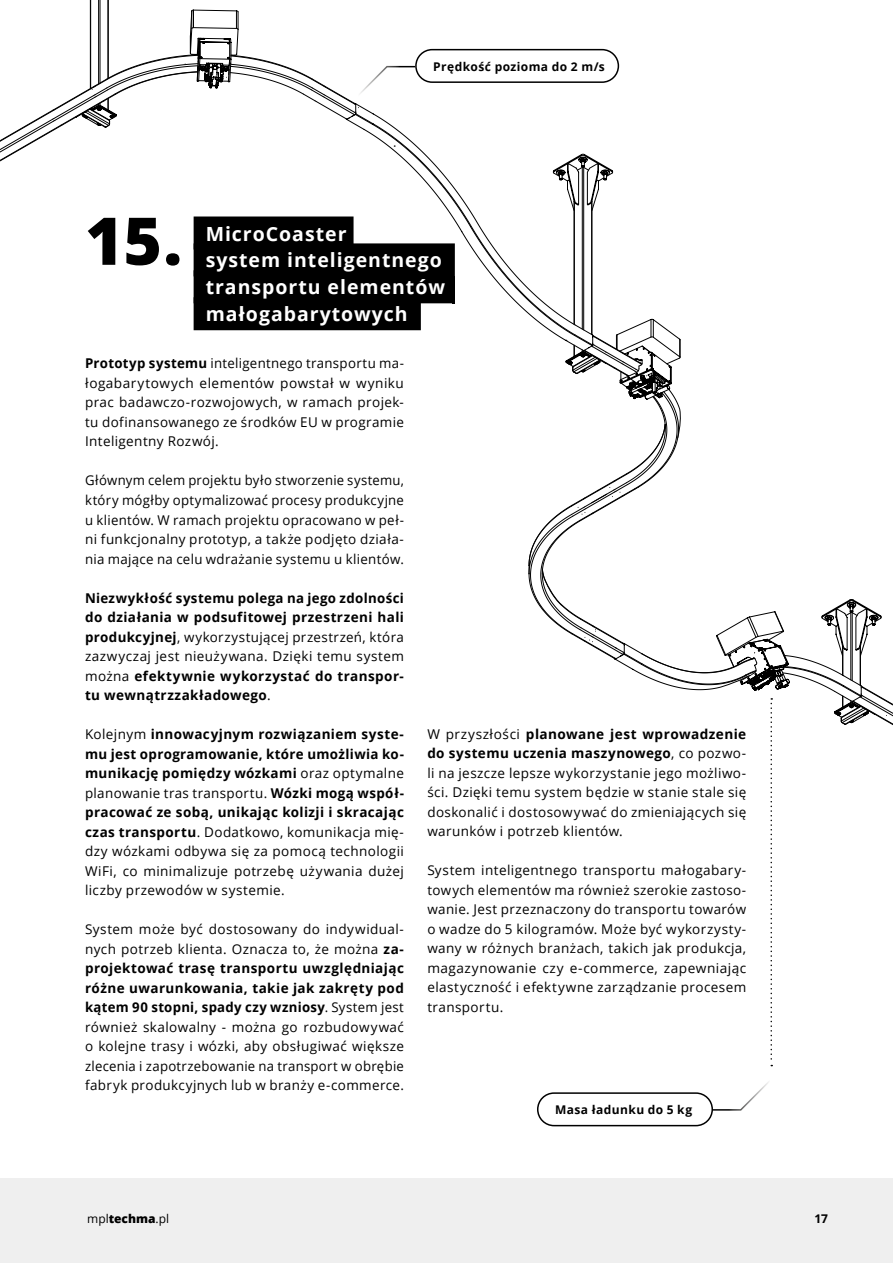
<style>
.page{position:relative;width:893px;height:1263px;background:#fff}
.page>*{position:absolute;margin:0;border:0;box-sizing:border-box;transform-origin:0 0}
.TEKST_ciągły{font:800 65.85px "Open Sans";color:#000}
.nazwa_urzadzenia{font:700 19.5px "Open Sans";letter-spacing:.05em;color:#fff}
.TEKST_ciągły-2{font:13.5px/19.5px "Open Sans";letter-spacing:.03em;color:#000;text-align:justify}
.TEKST_ciągły-3{font:700 13.5px/19.5px "Open Sans";letter-spacing:.035em;color:#000;text-align:justify}
.w_ramkach{font:700 12px "Open Sans";letter-spacing:.035em;color:#000}
.t1{font:12px "Open Sans";color:#000}
.s1{font-weight:700}
.s2{font-weight:400}
.s3{font-weight:800}
</style>
<div class="page">
<div style="left:0;top:1178px;width:893px;height:85px;background:#efefef"></div>
<svg style="left:346px;top:146px;width:183px;height:185px"></svg>
<div style="left:194px;top:216px;width:160px;height:33px;background:#000"></div>
<div style="left:194px;top:243px;width:261px;height:33px;background:#000"></div>
<div style="left:194px;top:270px;width:258px;height:33px;background:#000"></div>
<div style="left:194px;top:297px;width:227px;height:33px;background:#000"></div>
<div style="left:537px;top:1092px;width:176px;height:34px;border:2px solid #000;border-radius:16px"></div>
<div style="left:415px;top:49px;width:204px;height:34px;border:2px solid #000;border-radius:16px"></div>
<svg style="left:711px;top:1082px;width:58px;height:29px"></svg>
<svg style="left:0;top:0;width:417px;height:205px"></svg>
<svg style="left:529px;top:154px;width:364px;height:912px"></svg>
<hr style="left:452px;top:276px;width:3px;height:27px;background:#000">
<p class="w_ramkach" style="left:433px;top:58px;width:173px">Prędkość pozioma do 2 m/s</p>
<p class="TEKST_ciągły" style="left:85px;top:191px;width:99px">15.</p>
<p class="nazwa_urzadzenia" style="left:206px;top:220px;width:142px">MicroCoaster</p>
<p class="nazwa_urzadzenia" style="left:206px;top:247px;width:238px">system inteligentnego</p>
<p class="nazwa_urzadzenia" style="left:206px;top:273px;width:241px">transportu elementów</p>
<p class="nazwa_urzadzenia" style="left:206px;top:300px;width:204px">małogabarytowych</p>
<p class="TEKST_ciągły-2" style="left:85px;top:353px;width:320px"><span class="s1">Prototyp systemu</span> inteligentnego transportu ma&shy;łogabarytowych elementów powstał w wyniku prac badawczo-rozwojowych, w ramach projek&shy;tu dofinansowanego ze środków EU w programie Inteligentny Rozwój.</p>
<p class="TEKST_ciągły-2" style="left:85px;top:470px;width:320px">Głównym celem projektu było stworzenie systemu, który mógłby optymalizować procesy produkcyjne u klientów. W ramach projektu opracowano w peł&shy;ni funkcjonalny prototyp, a także podjęto działa&shy;nia mające na celu wdrażanie systemu u klientów.</p>
<p class="TEKST_ciągły-3" style="left:85px;top:587px;width:320px">Niezwykłość systemu polega na jego zdolności do działania w podsufitowej przestrzeni hali produkcyjnej<span class="s2">, wykorzystującej przestrzeń, która zazwyczaj jest nieużywana. Dzięki temu system można</span> efektywnie wykorzystać do transpor&shy;tu wewnątrzzakładowego<span class="s2">.</span></p>
<p class="TEKST_ciągły-2" style="left:85px;top:724px;width:320px">Kolejnym <span class="s1">innowacyjnym rozwiązaniem syste&shy;mu jest oprogramowanie, które umożliwia ko&shy;munikację pomiędzy wózkami</span> oraz optymalne planowanie tras transportu. <span class="s1">Wózki mogą współ&shy;pracować ze sobą, unikając kolizji i skracając czas transportu</span>. Dodatkowo, komunikacja mię&shy;dzy wózkami odbywa się za pomocą technologii WiFi, co minimalizuje potrzebę używania dużej liczby przewodów w systemie.</p>
<p class="TEKST_ciągły-2" style="left:85px;top:919px;width:320px">System może być dostosowany do indywidual&shy;nych potrzeb klienta. Oznacza to, że można <span class="s1">za&shy;projektować trasę transportu uwzględniając różne uwarunkowania, takie jak zakręty pod kątem 90 stopni, spady czy wzniosy</span>. System jest również skalowalny - można go rozbudowywać o kolejne trasy i wózki, aby obsługiwać większe zlecenia i zapotrzebowanie na transport w obrębie fabryk produkcyjnych lub w branży e-commerce.</p>
<p class="TEKST_ciągły-2" style="left:427px;top:724px;width:320px">W przyszłości <span class="s1">planowane jest wprowadzenie do systemu uczenia maszynowego</span>, co pozwo&shy;li na jeszcze lepsze wykorzystanie jego możliwo&shy;ści. Dzięki temu system będzie w stanie stale się doskonalić i dostosowywać do zmieniających się warunków i potrzeb klientów.</p>
<p class="TEKST_ciągły-2" style="left:427px;top:860px;width:320px">System inteligentnego transportu małogabary&shy;towych elementów ma również szerokie zastoso&shy;wanie. Jest przeznaczony do transportu towarów o wadze do 5 kilogramów. Może być wykorzysty&shy;wany w różnych branżach, takich jak produkcja, magazynowanie czy e-commerce, zapewniając elastyczność i efektywne zarządzanie procesem transportu.</p>
<p class="w_ramkach" style="left:555px;top:1101px;width:139px">Masa ładunku do 5 kg</p>
<p class="t1" style="left:87px;top:1210px;width:84px">mpl<span class="s3">techma</span>.pl</p>
<p class="w_ramkach" style="left:814px;top:1210px;width:15px">17</p>
</div>
